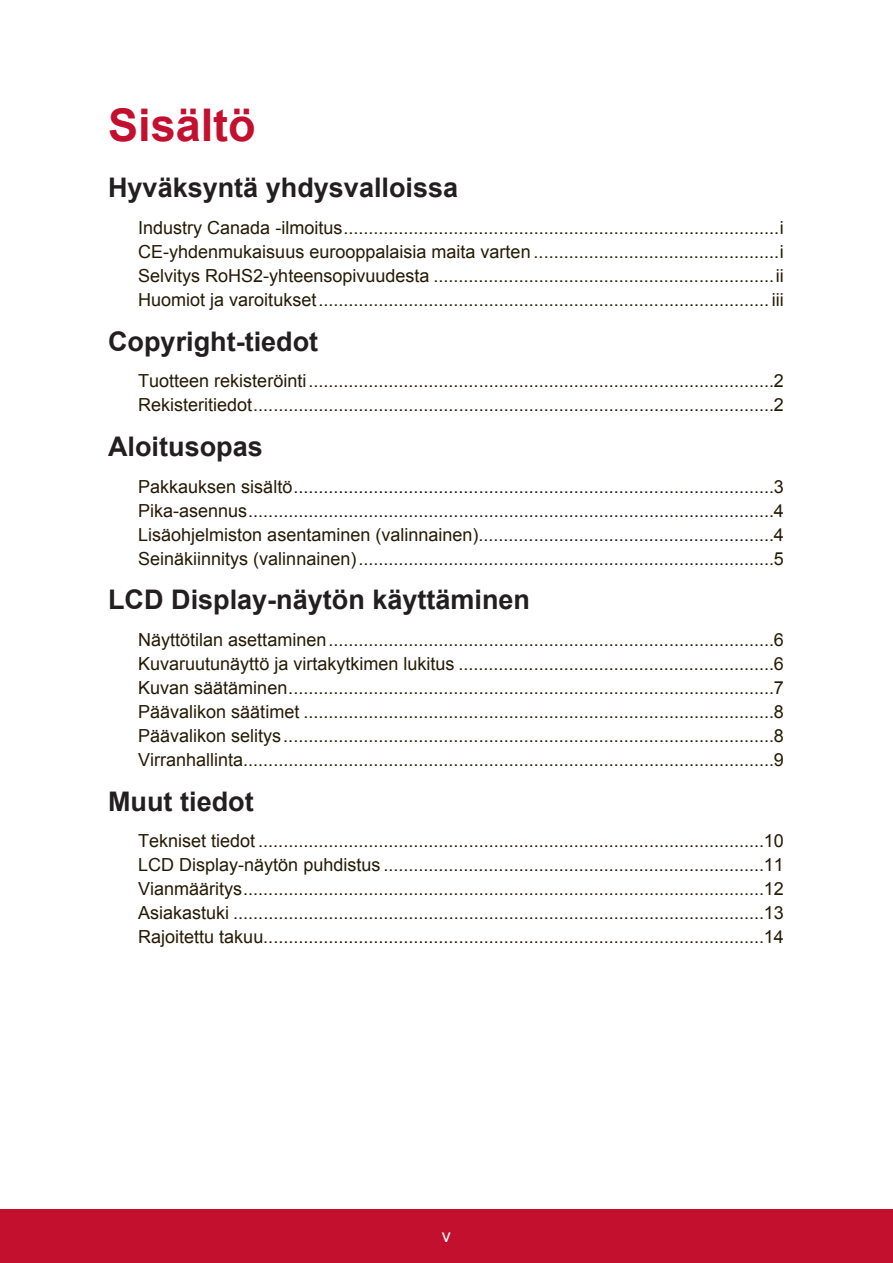
<style>
.page{position:relative;width:893px;height:1263px;background:#fff}
.page>*{position:absolute;margin:0;border:0;box-sizing:border-box;transform-origin:0 0}
.t1{font:700 45px "Arial";color:#c3102f}
.t2{font:700 27px "Arial";color:#231f20}
.t3{font:18px/24px "Arial";color:#251a05;text-align:justify}
.t4{font:18px "Arial";color:#fff}
</style>
<div class="page">
<div style="left:0;top:1210px;width:892px;height:53px;background:#c3102f"></div>
<h1 class="t1" style="left:108px;top:95px;width:149px">Sisältö</h1>
<h2 class="t2" style="left:108px;top:170px;width:351px">Hyväksyntä yhdysvalloissa</h2>
<p class="t3" style="left:138px;top:216px;width:647px">Industry Canada -ilmoitus.......................................................................................i CE-yhdenmukaisuus eurooppalaisia maita varten .................................................i Selvitys RoHS2-yhteensopivuudesta ....................................................................ii Huomiot ja varoitukset.......................................................................................... iii</p>
<h2 class="t2" style="left:108px;top:323px;width:211px">Copyright-tiedot</h2>
<p class="t3" style="left:138px;top:369px;width:647px">Tuotteen rekisteröinti.............................................................................................2<br>Rekisteritiedot........................................................................................................2</p>
<h2 class="t2" style="left:108px;top:428px;width:156px">Aloitusopas</h2>
<p class="t3" style="left:138px;top:474px;width:647px">Pakkauksen sisältö................................................................................................3<br>Pika-asennus.........................................................................................................4<br>Lisäohjelmiston asentaminen (valinnainen)...........................................................4<br>Seinäkiinnitys (valinnainen)...................................................................................5</p>
<h2 class="t2" style="left:108px;top:582px;width:423px">LCD Display-näytön käyttäminen</h2>
<p class="t3" style="left:138px;top:628px;width:646px">Näyttötilan asettaminen.........................................................................................6<br>Kuvaruutunäyttö ja virtakytkimen lukitus ...............................................................6<br>Kuvan säätäminen.................................................................................................7<br>Päävalikon säätimet ..............................................................................................8<br>Päävalikon selitys..................................................................................................8<br>Virranhallinta..........................................................................................................9</p>
<h2 class="t2" style="left:108px;top:783px;width:147px">Muut tiedot</h2>
<p class="t3" style="left:138px;top:829px;width:647px">Tekniset tiedot .....................................................................................................10<br>LCD Display-näytön puhdistus ............................................................................11<br>Vianmääritys........................................................................................................12<br>Asiakastuki ..........................................................................................................13<br>Rajoitettu takuu....................................................................................................14</p>
<p class="t4" style="left:442px;top:1223px;width:10px">v</p>
</div>
